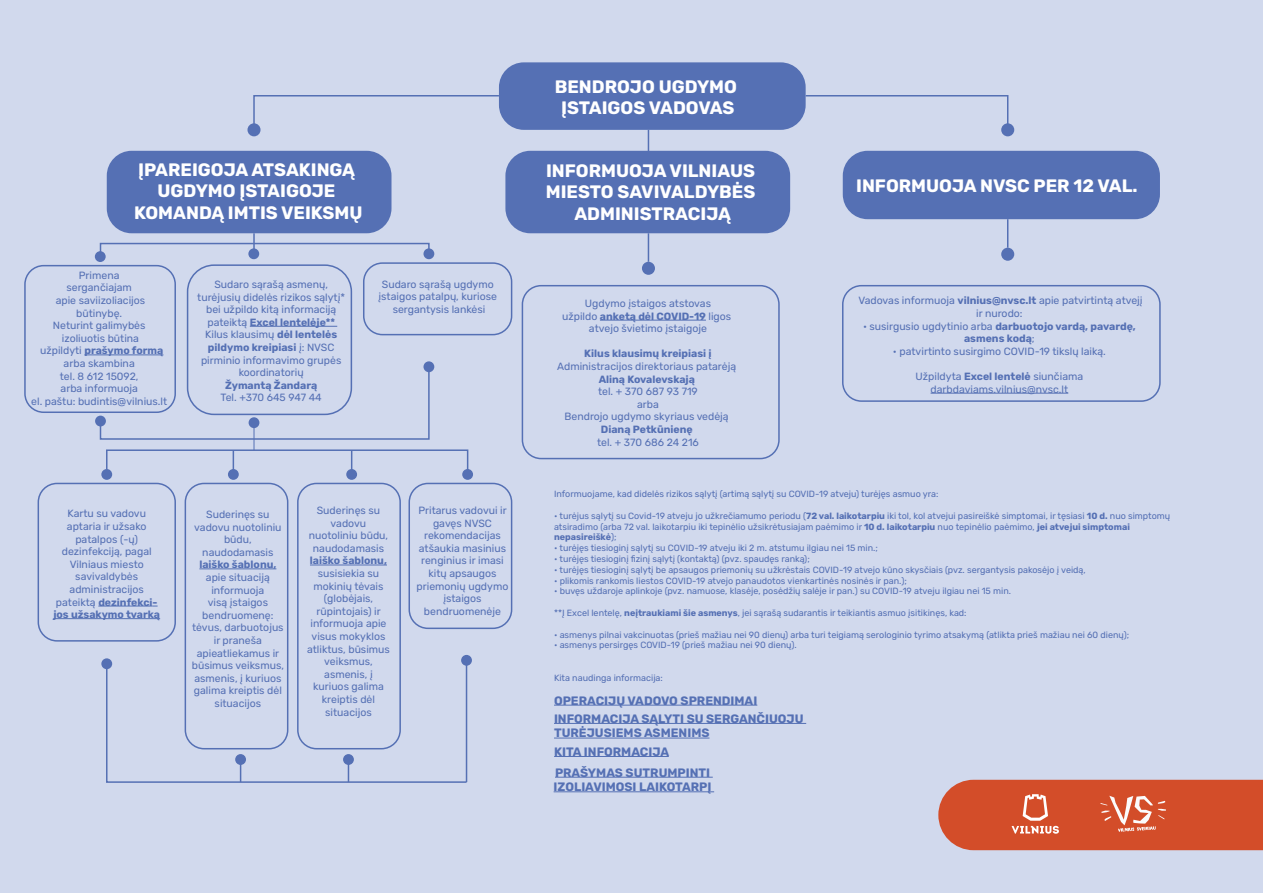
<style>
.page{position:relative;width:1263px;height:893px;background:#d1d9ed}
.page>*{position:absolute;margin:0;border:0;box-sizing:border-box;transform-origin:0 0}
.t1{font:700 18px/21.6px "Rubik";color:#fff;text-align:center}
.t2{font:700 12.15px/20.7px "Rubik";color:#5570b4}
.t3{font:10.5px/12.6px "Rubik";color:#5570b4;text-align:center}
.t4{font:700 10.5px/12.6px "Rubik";color:#5570b4;text-align:center}
.t5{font:9px/10.8px "Rubik";color:#5570b4}
.s1{font-weight:700}
.s2{font-weight:400}
</style>
<div class="page">
<div style="left:499px;top:62px;width:307px;height:68px;background:#5570b4;border-radius:25px"></div>
<div style="left:107px;top:151px;width:284px;height:82px;background:#5570b4;border-radius:25px"></div>
<div style="left:505px;top:151px;width:285px;height:82px;background:#5570b4;border-radius:25px"></div>
<div style="left:843px;top:151px;width:317px;height:68px;background:#5570b4;border-radius:25px"></div>
<hr style="left:84px;top:355px;width:79px;height:1px;background:#5570b4">
<hr style="left:600px;top:320px;width:106px;height:1px;background:#5570b4">
<hr style="left:98px;top:606px;width:55px;height:1px;background:#5570b4">
<hr style="left:53px;top:618px;width:107px;height:1px;background:#5570b4">
<hr style="left:199px;top:569px;width:77px;height:1px;background:#5570b4">
<hr style="left:310px;top:565px;width:77px;height:1px;background:#5570b4">
<div style="left:24px;top:265px;width:152px;height:148px;border:2px solid #5570b4;border-radius:19px"></div>
<div style="left:363px;top:262px;width:149px;height:73px;border:2px solid #5570b4;border-radius:19px"></div>
<div style="left:842px;top:285px;width:319px;height:117px;border:2px solid #5570b4;border-radius:19px"></div>
<div style="left:38px;top:483px;width:138px;height:159px;border:2px solid #5570b4;border-radius:19px"></div>
<div style="left:185px;top:483px;width:103px;height:266px;border:2px solid #5570b4;border-radius:19px"></div>
<div style="left:297px;top:483px;width:104px;height:266px;border:2px solid #5570b4;border-radius:19px"></div>
<div style="left:408px;top:483px;width:104px;height:146px;border:2px solid #5570b4;border-radius:19px"></div>
<div style="left:522px;top:285px;width:258px;height:174px;border:2px solid #5570b4;border-radius:19px"></div>
<svg style="left:648px;top:130px;width:1px;height:21px"></svg>
<div style="left:247px;top:123px;width:13px;height:13px;background:#5570b4;border-radius:50%"></div>
<div style="left:1001px;top:123px;width:13px;height:13px;background:#5570b4;border-radius:50%"></div>
<svg style="left:648px;top:233px;width:1px;height:29px"></svg>
<div style="left:642px;top:262px;width:13px;height:13px;background:#5570b4;border-radius:50%"></div>
<svg style="left:1007px;top:219px;width:1px;height:29px"></svg>
<div style="left:1001px;top:248px;width:13px;height:13px;background:#5570b4;border-radius:50%"></div>
<svg style="left:99px;top:242px;width:331px;height:16px"></svg>
<hr style="left:253px;top:233px;width:2px;height:21px;background:#5570b4">
<svg style="left:938px;top:780px;width:325px;height:70px;background:#d45837"></svg>
<div style="left:95px;top:251px;width:11px;height:11px;background:#5570b4;border-radius:50%"></div>
<div style="left:95px;top:416px;width:11px;height:10px;background:#5570b4;border-radius:50%"></div>
<div style="left:101px;top:469px;width:11px;height:11px;background:#5570b4;border-radius:50%"></div>
<div style="left:228px;top:469px;width:11px;height:11px;background:#5570b4;border-radius:50%"></div>
<div style="left:248px;top:248px;width:11px;height:11px;background:#5570b4;border-radius:50%"></div>
<div style="left:423px;top:248px;width:11px;height:11px;background:#5570b4;border-radius:50%"></div>
<div style="left:423px;top:361px;width:11px;height:11px;background:#5570b4;border-radius:50%"></div>
<div style="left:462px;top:469px;width:11px;height:11px;background:#5570b4;border-radius:50%"></div>
<div style="left:101px;top:658px;width:11px;height:11px;background:#5570b4;border-radius:50%"></div>
<div style="left:461px;top:655px;width:11px;height:11px;background:#5570b4;border-radius:50%"></div>
<div style="left:346px;top:469px;width:11px;height:11px;background:#5570b4;border-radius:50%"></div>
<svg style="left:106px;top:662px;width:362px;height:121px"></svg>
<hr style="left:466px;top:660px;width:1px;height:122px;background:#5570b4">
<svg style="left:252px;top:95px;width:248px;height:35px"></svg>
<svg style="left:804px;top:94px;width:205px;height:37px"></svg>
<svg style="left:99px;top:365px;width:370px;height:111px"></svg>
<div style="left:187px;top:264px;width:165px;height:151px;border:2px solid #5570b4;border-radius:27px"></div>
<hr style="left:250px;top:326px;width:87px;height:1px;background:#5570b4">
<hr style="left:554px;top:705px;width:203px;height:1px;background:#5570b4">
<hr style="left:554px;top:756px;width:115px;height:1px;background:#5570b4">
<hr style="left:555px;top:777px;width:158px;height:1px;background:#5570b4">
<hr style="left:554px;top:791px;width:160px;height:1px;background:#5570b4">
<hr style="left:554px;top:723px;width:252px;height:1px;background:#5570b4">
<hr style="left:554px;top:738px;width:155px;height:1px;background:#5570b4">
<hr style="left:930px;top:393px;width:138px;height:1px;background:#5570b4">
<h1 class="t1" style="left:134px;top:159px;width:230px">ĮPAREIGOJA ATSAKINGĄ<br>UGDYMO ĮSTAIGOJE<br>KOMANDĄ IMTIS VEIKSMŲ</h1>
<p class="t3" style="left:31px;top:269px;width:137px">Primena<br>sergančiajam<br>apie saviizoliacijos būtinybę.<br>Neturint galimybės izoliuotis būtina<br>užpildyti <span class="s1">prašymo formą </span>arba skambina<br>tel. 8 612 15092,<br>arba informuoja<br>el. paštu: budintis@vilnius.lt</p>
<p class="t3" style="left:379px;top:278px;width:120px">Sudaro sąrašą ugdymo įstaigos patalpų, kuriose sergantysis lankėsi</p>
<p class="t3" style="left:197px;top:278px;width:149px">Sudaro sąrašą asmenų, turėjusių didelės rizikos sąlytį* bei užpildo kitą informaciją pateiktą <span class="s1">Excel lentelėje**<br></span>Kilus klausimų <span class="s1">dėl lentelės pildymo kreipiasi</span> į: NVSC pirminio informavimo grupės koordinatorių</p>
<p class="t4" style="left:225px;top:379px;width:94px">Žymantą Žandarą</p>
<p class="t3" style="left:221px;top:392px;width:103px">Tel. +370 645 947 44</p>
<p class="t3" style="left:53px;top:508px;width:108px">Kartu su vadovu aptaria ir užsako patalpos (-ų) dezinfekciją, pagal<br>Vilniaus miesto savivaldybės administracijos pateiktą <span class="s1">dezinfekci&shy;jos užsakymo tvarką</span></p>
<p class="t3" style="left:194px;top:508px;width:89px">Suderinęs su vadovu nuotoliniu būdu, naudodamasis</p>
<p class="t4" style="left:199px;top:559px;width:79px">laiško šablonu,</p>
<p class="t3" style="left:192px;top:571px;width:94px">apie situaciją informuoja<br>visą įstaigos bendruomenę: tėvus, darbuotojus ir praneša apieatliekamus ir būsimus veiksmus, asmenis, į kuriuos galima kreiptis dėl situacijos</p>
<p class="t3" style="left:309px;top:504px;width:81px">Suderinęs su vadovu nuotoliniu būdu, naudodamasis</p>
<p class="t4" style="left:310px;top:555px;width:79px">laiško šablonu,</p>
<p class="t3" style="left:307px;top:567px;width:84px">susisiekia su mokinių tėvais (globėjais, rūpintojais) ir informuoja apie visus mokyklos atliktus, būsimus veiksmus, asmenis, į kuriuos galima kreiptis dėl situacijos</p>
<p class="t3" style="left:417px;top:504px;width:93px">Pritarus vadovui ir gavęs NVSC rekomendacijas atšaukia masinius renginius ir imasi kitų apsaugos priemonių ugdymo įstaigos bendruomenėje</p>
<h1 class="t1" style="left:555px;top:76px;width:184px">BENDROJO UGDYMO<br>ĮSTAIGOS VADOVAS</h1>
<h1 class="t1" style="left:546px;top:160px;width:211px">INFORMUOJA VILNIAUS<br>MIESTO SAVIVALDYBĖS<br>ADMINISTRACIJĄ</h1>
<p class="t3" style="left:562px;top:297px;width:171px">Ugdymo įstaigos atstovas<br>užpildo <span class="s1">anketą dėl COVID-19</span> ligos atvejo švietimo įstaigoje</p>
<p class="t4" style="left:584px;top:348px;width:129px">Kilus klausimų kreipiasi į</p>
<p class="t3" style="left:557px;top:360px;width:180px">Administracijos direktoriaus patarėją</p>
<p class="t4" style="left:599px;top:373px;width:98px">Aliną Kovalevskają</p>
<p class="t3" style="left:564px;top:386px;width:166px">tel. + 370 687 93 719<br>arba<br>Bendrojo ugdymo skyriaus vedėją</p>
<p class="t4" style="left:601px;top:423px;width:93px">Dianą Petkūnienę</p>
<p class="t3" style="left:597px;top:436px;width:103px">tel. + 370 686 24 216</p>
<h1 class="t1" style="left:856px;top:175px;width:283px">INFORMUOJA NVSC PER 12 VAL.</h1>
<p class="t3" style="left:858px;top:295px;width:286px">Vadovas informuoja <span class="s1">vilnius@nvsc.lt</span> apie patvirtintą atvejį ir nurodo:</p>
<p class="t4" style="left:863px;top:320px;width:274px"><span class="s2">• susirgusio ugdytinio arba</span> darbuotojo vardą, pavardę, asmens kodą<span class="s2">;</span></p>
<p class="t3" style="left:893px;top:345px;width:214px">• patvirtinto susirgimo COVID-19 tikslų laiką.</p>
<p class="t3" style="left:915px;top:370px;width:169px">Užpildyta <span class="s1">Excel lentelė</span> siunčiama darbdaviams.vilnius@nvsc.lt</p>
<p class="t5" style="left:554px;top:489px;width:386px">Informuojame, kad didelės rizikos sąlytį (artimą sąlytį su COVID-19 atveju) turėjęs asmuo yra:</p>
<p class="t5" style="left:554px;top:510px;width:618px">• turėjus sąlytį su Covid-19 atveju jo užkrečiamumo periodu (<span class="s1">72 val. laikotarpiu</span> iki tol, kol atvejui pasireiškė simptomai, ir tęsiasi <span class="s1">10 d.</span> nuo simptomų atsiradimo (arba 72 val. laikotarpiu iki tepinėlio užsikrėtusiajam paėmimo ir <span class="s1">10 d. laikotarpiu</span> nuo tepinėlio paėmimo, <span class="s1">jei atvejui simptomai nepasireiškė</span>);</p>
<p class="t5" style="left:554px;top:543px;width:325px">• turėjęs tiesioginį sąlytį su COVID-19 atveju iki 2 m. atstumu ilgiau nei 15 min.;</p>
<p class="t5" style="left:554px;top:554px;width:257px">• turėjęs tiesioginį fizinį sąlytį (kontaktą) (pvz. spaudęs ranką);</p>
<p class="t5" style="left:554px;top:564px;width:533px">• turėjęs tiesioginį sąlytį be apsaugos priemonių su užkrėstais COVID-19 atvejo kūno skysčiais (pvz. sergantysis pakosėjo į veidą,</p>
<p class="t5" style="left:554px;top:575px;width:354px">• plikomis rankomis liestos COVID-19 atvejo panaudotos vienkartinės nosinės ir pan.);</p>
<p class="t5" style="left:554px;top:586px;width:458px">• buvęs uždaroje aplinkoje (pvz. namuose, klasėje, posėdžių salėje ir pan.) su COVID-19 atveju ilgiau nei 15 min.</p>
<p class="t5" style="left:554px;top:608px;width:414px">**Į Excel lentelę, <span class="s1">neįtraukiami šie asmenys</span>, jei sąrašą sudarantis ir teikiantis asmuo įsitikinęs, kad:</p>
<p class="t5" style="left:554px;top:629px;width:577px">• asmenys pilnai vakcinuotas (prieš mažiau nei 90 dienų) arba turi teigiamą serologinio tyrimo atsakymą (atlikta prieš mažiau nei 60 dienų);</p>
<p class="t5" style="left:554px;top:640px;width:244px">• asmenys persirgęs COVID-19 (prieš mažiau nei 90 dienų).</p>
<p class="t5" style="left:554px;top:672px;width:110px">Kita naudinga informacija:</p>
<p class="t2" style="left:554px;top:690px;width:205px">OPERACIJŲ VADOVO SPRENDIMAI</p>
<p class="t2" style="left:554px;top:742px;width:158px">KITA INFORMACIJA<br>PRAŠYMAS SUTRUMPINTI</p>
<p class="t2" style="left:554px;top:777px;width:159px">IZOLIAVIMOSI LAIKOTARPĮ</p>
<p class="t2" style="left:554px;top:712px;width:251px;line-height:14.7px">INFORMACIJA SĄLYTI SU SERGANČIUOJU<br>TURĖJUSIEMS ASMENIMS</p>
</div>
